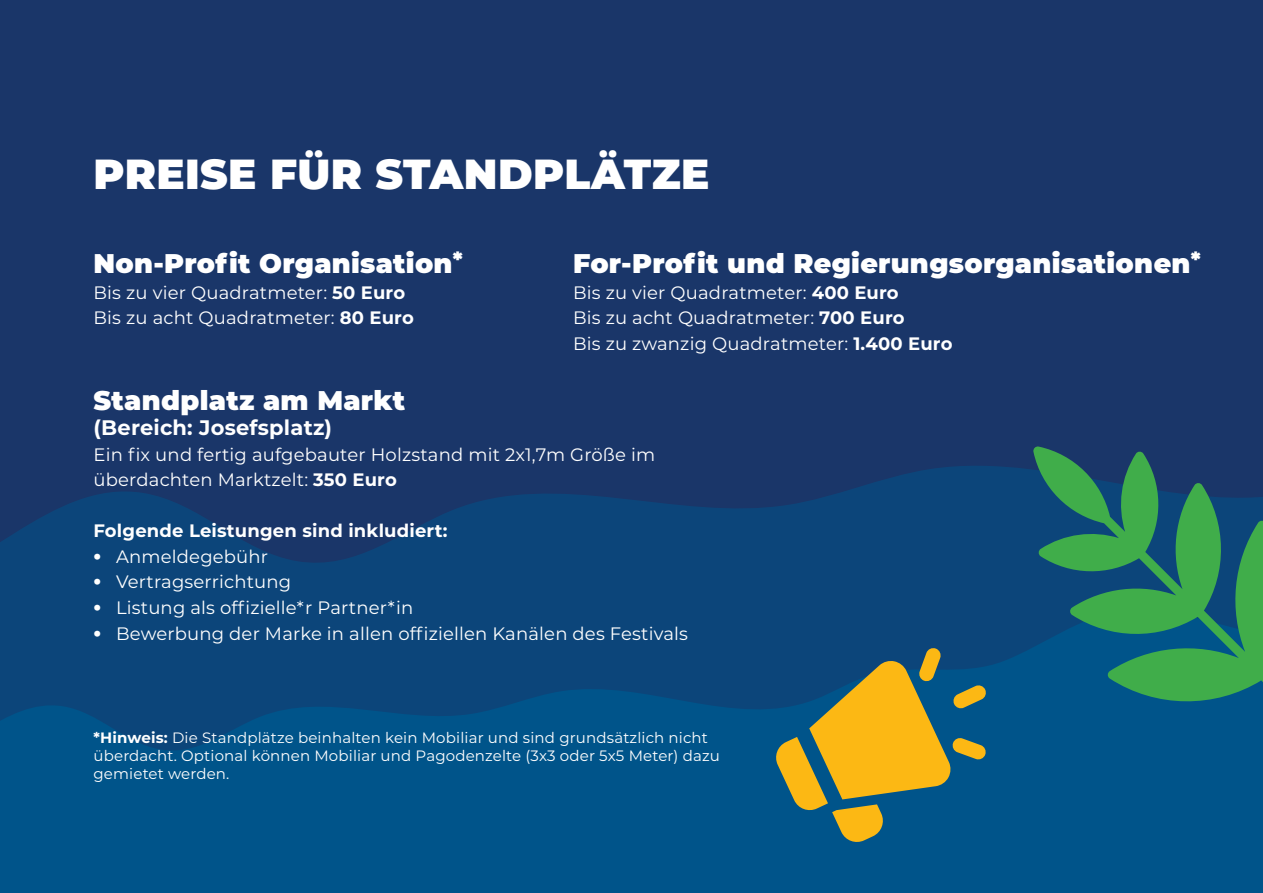
<style>
.page{position:relative;width:1263px;height:893px;background:#1a3669}
.page>*{position:absolute;margin:0;border:0;box-sizing:border-box;transform-origin:0 0}
.t1{font:900 42px "Montserrat";letter-spacing:.01em;color:#fff}
.t2{font:900 27px "Montserrat";letter-spacing:.01em;color:#fff}
.t3{font:700 21px "Montserrat";letter-spacing:.01em;color:#fff}
.t4{font:18px/25.5px "Montserrat";letter-spacing:.01em;color:#fff}
.t5{font:700 18px "Montserrat";letter-spacing:.01em;color:#fff}
.t6{font:15px/18px "Montserrat";letter-spacing:.01em;color:#fff}
.s1{font-weight:700}
.s2{font-weight:900}
</style>
<div class="page">
<svg style="left:0;top:466px;width:1263px;height:427px;background:#074a7f"></svg>
<svg style="left:1033px;top:446px;width:230px;height:267px;background:#227366"></svg>
<svg style="left:774px;top:647px;width:213px;height:197px;background:#687a57"></svg>
<h1 class="t1" style="left:94px;top:143px;width:617px">PREISE FÜR STANDPLÄTZE</h1>
<h2 class="t2" style="left:94px;top:244px;width:371px">Non-Profit Organisation<sup>*</sup></h2>
<p class="t4" style="left:94px;top:279px;width:322px">Bis zu vier Quadratmeter: <span class="s1">50 Euro<br></span>Bis zu acht Quadratmeter: <span class="s1">80 Euro</span></p>
<h2 class="t2" style="left:573px;top:244px;width:629px">For-Profit und Regierungsorganisationen<sup>*</sup></h2>
<p class="t4" style="left:573px;top:279px;width:381px">Bis zu vier Quadratmeter: <span class="s1">400 Euro<br></span>Bis zu acht Quadratmeter: <span class="s1">700 Euro<br></span>Bis zu zwanzig Quadratmeter: <span class="s1">1.400 Euro</span></p>
<h2 class="t2" style="left:94px;top:380px;width:313px">Standplatz am Markt</h2>
<p class="t3" style="left:94px;top:413px;width:240px">(Bereich: Josefsplatz)</p>
<p class="t4" style="left:94px;top:441px;width:563px">Ein fix und fertig aufgebauter Holzstand mit 2x1,7m Größe im überdachten Marktzelt: <span class="s1">350 Euro</span></p>
<p class="t5" style="left:94px;top:518px;width:355px">Folgende Leistungen sind inkludiert:</p>
<p class="t4" style="left:94px;top:543px;width:176px"><span class="s2">•</span> Anmeldegebühr</p>
<p class="t4" style="left:94px;top:569px;width:199px"><span class="s2">•</span> Vertragserrichtung</p>
<p class="t4" style="left:94px;top:594px;width:321px"><span class="s2">•</span> Listung als offizielle*r Partner*in</p>
<p class="t4" style="left:94px;top:620px;width:596px"><span class="s2">•</span> Bewerbung der Marke in allen offiziellen Kanälen des Festivals</p>
<p class="t6" style="left:94px;top:728px;width:628px"><span class="s1">*Hinweis:</span> Die Standplätze beinhalten kein Mobiliar und sind grundsätzlich nicht überdacht. Optional können Mobiliar und Pagodenzelte (3x3 oder 5x5 Meter) dazu gemietet werden.</p>
</div>
